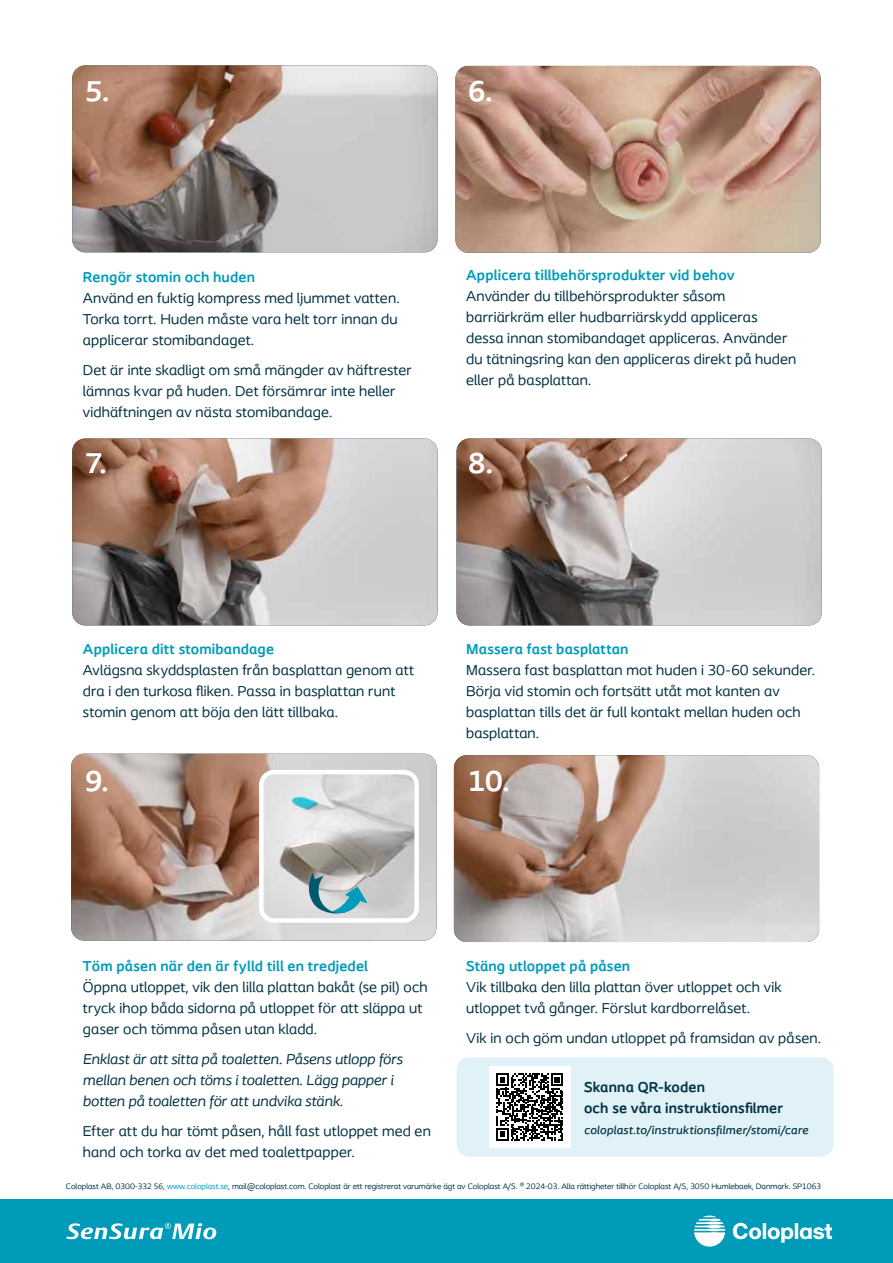
<style>
.page{position:relative;width:893px;height:1263px;background:#fff}
.page>*{position:absolute;margin:0;border:0;box-sizing:border-box;transform-origin:0 0}
.t1{font:700 30px "Coloplast";color:#fff}
.t2{font:15px/21px "Coloplast";letter-spacing:.01em;color:#003143}
.t3{font:700 15px "Coloplast";letter-spacing:.01em;color:#009bb9}
.t4{font:italic 15px/21px "Coloplast";color:#003143}
.t5{font:700 15px/21px "Coloplast";letter-spacing:.01em;color:#003143}
.t6{font:italic 500 12px "Coloplast";letter-spacing:.015em;color:#003143}
.t7{font:8.25px "Coloplast";color:#003143}
.s1{color:#009bb9}
</style>
<div class="page">
<div style="left:457px;top:1057px;width:376px;height:99px;background:#e0f1f7;border-radius:13px"></div>
<img style="left:72px;top:438px;width:365px;height:187px">
<img style="left:457px;top:438px;width:365px;height:187px">
<img style="left:71px;top:754px;width:365px;height:186px">
<img style="left:72px;top:65px;width:365px;height:187px">
<img style="left:454px;top:755px;width:365px;height:187px">
<img style="left:455px;top:66px;width:366px;height:187px">
<div style="left:489px;top:1066px;width:81px;height:82px;background:#fff"></div>
<svg style="left:496px;top:1073px;width:67px;height:67px"></svg>
<img style="left:261px;top:772px;width:156px;height:148px">
<div style="left:259px;top:770px;width:160px;height:153px;border:4px solid #fff;border-radius:13px"></div>
<svg style="left:308px;top:873px;width:59px;height:42px;background:#96b7bd"></svg>
<div style="left:0;top:1199px;width:893px;height:64px;background:#009bb9"></div>
<svg style="left:694px;top:1215px;width:31px;height:31px"></svg>
<svg style="left:733px;top:1223px;width:99px;height:20px"></svg>
<svg style="left:66px;top:1223px;width:150px;height:16px"></svg>
<h1 class="t1" style="left:85px;top:73px;width:26px">5.</h1>
<h1 class="t1" style="left:468px;top:73px;width:26px">6.</h1>
<p class="t3" style="left:83px;top:268px;width:174px">Rengör stomin och huden</p>
<p class="t2" style="left:83px;top:287px;width:318px">Använd en fuktig kompress med ljummet vatten.<br>Torka torrt. Huden måste vara helt torr innan du applicerar stomibandaget.</p>
<p class="t2" style="left:83px;top:359px;width:331px">Det är inte skadligt om små mängder av häftrester lämnas kvar på huden. Det försämrar inte heller vidhäftningen av nästa stomibandage.</p>
<h1 class="t1" style="left:85px;top:445px;width:23px">7.</h1>
<p class="t3" style="left:466px;top:266px;width:270px">Applicera tillbehörsprodukter vid behov</p>
<p class="t2" style="left:466px;top:285px;width:332px">Använder du tillbehörsprodukter såsom barriärkräm eller hudbarriärskydd appliceras dessa innan stomibandaget appliceras. Använder du tätningsring kan den appliceras direkt på huden eller på basplattan.</p>
<h1 class="t1" style="left:468px;top:445px;width:26px">8.</h1>
<p class="t3" style="left:83px;top:640px;width:193px">Applicera ditt stomibandage</p>
<p class="t2" style="left:83px;top:660px;width:333px">Avlägsna skyddsplasten från basplattan genom att dra i den turkosa fliken. Passa in basplattan runt stomin genom att böja den lätt tillbaka.</p>
<h1 class="t1" style="left:85px;top:762px;width:25px">9.</h1>
<p class="t3" style="left:466px;top:640px;width:164px">Massera fast basplattan</p>
<p class="t2" style="left:466px;top:660px;width:350px">Massera fast basplattan mot huden i 30-60 sekunder.<br>Börja vid stomin och fortsätt utåt mot kanten av basplattan tills det är full kontakt mellan huden och basplattan.</p>
<h1 class="t1" style="left:468px;top:762px;width:43px">10.</h1>
<p class="t3" style="left:83px;top:957px;width:287px">Töm påsen när den är fylld till en tredjedel</p>
<p class="t2" style="left:83px;top:976px;width:346px">Öppna utloppet, vik den lilla plattan bakåt (se pil) och tryck ihop båda sidorna på utloppet för att släppa ut gaser och tömma påsen utan kladd.</p>
<p class="t4" style="left:83px;top:1048px;width:321px">Enklast är att sitta på toaletten. Påsens utlopp förs mellan benen och töms i toaletten. Lägg papper i botten på toaletten för att undvika stänk.</p>
<p class="t2" style="left:83px;top:1120px;width:349px">Efter att du har tömt påsen, håll fast utloppet med en hand och torka av det med toalettpapper.</p>
<p class="t3" style="left:466px;top:957px;width:166px">Stäng utloppet på påsen</p>
<p class="t2" style="left:466px;top:976px;width:317px">Vik tillbaka den lilla plattan över utloppet och vik utloppet två gånger. Förslut kardborrelåset.</p>
<p class="t2" style="left:466px;top:1027px;width:356px">Vik in och göm undan utloppet på framsidan av påsen.</p>
<p class="t5" style="left:584px;top:1076px;width:201px">Skanna QR-koden<br>och se våra instruktionsfilmer</p>
<p class="t6" style="left:584px;top:1122px;width:226px">coloplast.to/instruktionsfilmer/stomi/care</p>
<p class="t7" style="left:66px;top:1181px;width:757px">Coloplast AB, 0300-332 56, <span class="s1">www.coloplast.se</span>, mail@coloplast.com. Coloplast är ett registrerat varumärke ägt av Coloplast A/S. ® 2024-03. Alla rättigheter tillhör Coloplast A/S, 3050 Humlebaek, Danmark. SP1063</p>
</div>
